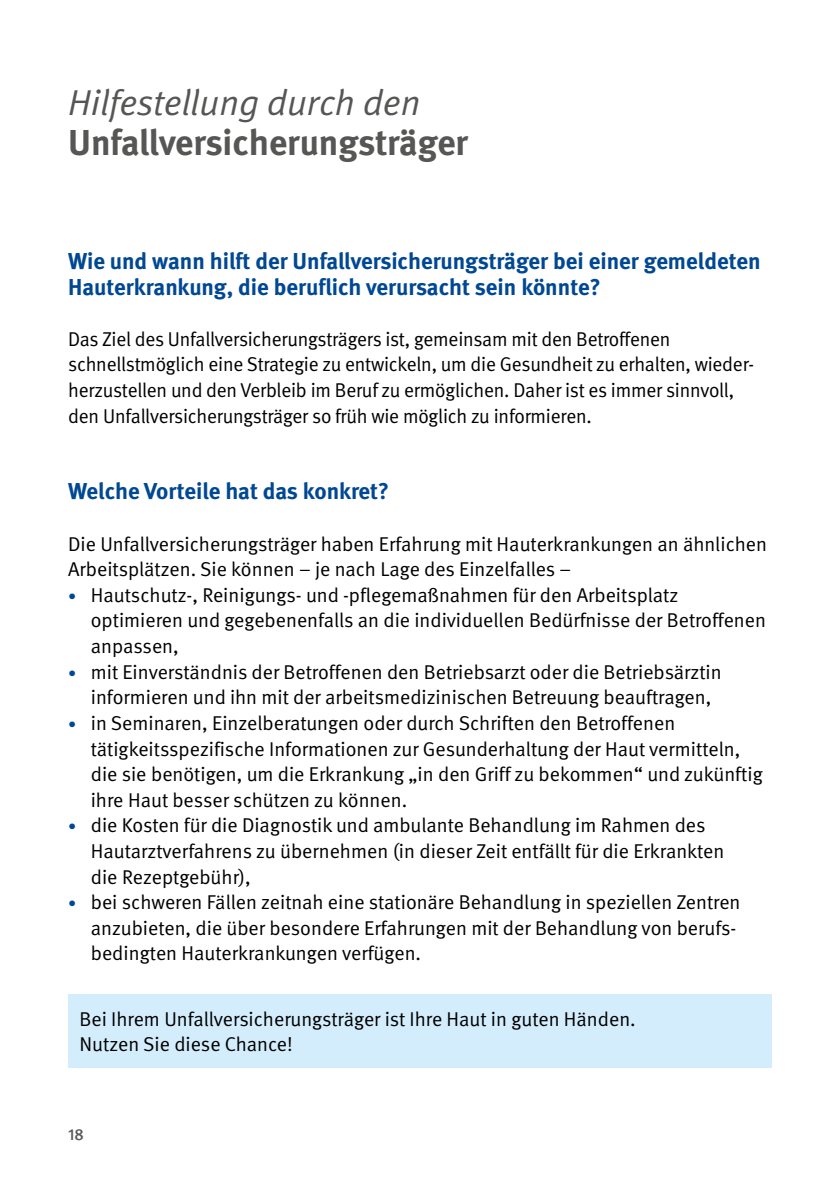
<style>
.page{position:relative;width:840px;height:1191px;background:#fff}
.page>*{position:absolute;margin:0;border:0;box-sizing:border-box;transform-origin:0 0}
.Überschriften_H1_ohne_Zahl{font:700 36px/40px "DGUV Meta";letter-spacing:-.005em;color:#565655}
.Überschriften_H2_ohne_Zahl{font:700 23px/25.6px "DGUV Meta";color:#004893}
.Fließtext_FT{font:20px/25.6px "DGUV Meta";color:#000}
.Fließtext_STG_FT{font:20px/25.6px "DGUV Meta";color:#000}
.t1{font:500 16px "DGUV Meta";color:#565655}
.s1{font-weight:400;font-style:italic}
.s2{font-size:16px;color:#004893}
</style>
<div class="page">
<div style="left:68px;top:994px;width:703px;height:73px;background:#d4edfc"></div>
<h1 class="Überschriften_H1_ohne_Zahl" style="left:68px;top:84px;width:401px"><span class="s1">Hilfestellung durch den<br></span>Unfallversicherungsträger</h1>
<h2 class="Überschriften_H2_ohne_Zahl" style="left:68px;top:249px;width:693px">Wie und wann hilft der Unfallversicherungsträger bei einer gemeldeten<br>Hauterkrankung, die beruflich verursacht sein könnte?</h2>
<p class="Fließtext_FT" style="left:68px;top:326px;width:687px">Das Ziel des Unfallversicherungsträgers ist, gemeinsam mit den Betroffenen schnellstmöglich eine Strategie zu entwickeln, um die Gesundheit zu erhalten, wieder&shy;herzustellen und den Verbleib im Beruf zu ermöglichen. Daher ist es immer sinnvoll, den Unfallversicherungsträger so früh wie möglich zu informieren.</p>
<h2 class="Überschriften_H2_ohne_Zahl" style="left:68px;top:479px;width:322px">Welche Vorteile hat das konkret?</h2>
<p class="Fließtext_FT" style="left:68px;top:531px;width:700px">Die Unfallversicherungsträger haben Erfahrung mit Hauterkrankungen an ähnlichen<br>Arbeitsplätzen. Sie können – je nach Lage des Einzelfalles –</p>
<p class="Fließtext_FT" style="left:91px;top:582px;width:676px;text-indent:-23px"><span class="s2">•</span> Hautschutz-, Reinigungs- und -pflegemaßnahmen für den Arbeitsplatz optimieren und gegebenenfalls an die individuellen Bedürfnisse der Betroffenen anpassen,</p>
<p class="Fließtext_FT" style="left:91px;top:659px;width:632px;text-indent:-23px"><span class="s2">•</span> mit Einverständnis der Betroffenen den Betriebsarzt oder die Betriebsärztin informieren und ihn mit der arbeitsmedizinischen Betreuung beauftragen,</p>
<p class="Fließtext_FT" style="left:91px;top:710px;width:673px;text-indent:-23px"><span class="s2">•</span> in Seminaren, Einzelberatungen oder durch Schriften den Betroffenen tätigkeitsspezifische Informationen zur Gesunderhaltung der Haut vermitteln, die sie benötigen, um die Erkrankung „in den Griff zu bekommen“ und zukünftig ihre Haut besser schützen zu können.</p>
<p class="Fließtext_FT" style="left:91px;top:813px;width:634px;text-indent:-23px"><span class="s2">•</span> die Kosten für die Diagnostik und ambulante Behandlung im Rahmen des<br>Hautarztverfahrens zu übernehmen (in dieser Zeit entfällt für die Erkrankten die Rezeptgebühr),</p>
<p class="Fließtext_FT" style="left:91px;top:890px;width:650px;text-indent:-23px"><span class="s2">•</span> bei schweren Fällen zeitnah eine stationäre Behandlung in speziellen Zentren anzubieten, die über besondere Erfahrungen mit der Behandlung von berufs&shy;bedingten Hauterkrankungen verfügen.</p>
<p class="Fließtext_STG_FT" style="left:79px;top:1006px;width:557px">Bei Ihrem Unfallversicherungsträger ist Ihre Haut in guten Händen.<br>Nutzen Sie diese Chance!</p>
<p class="t1" style="left:68px;top:1124px;width:17px">18</p>
</div>
